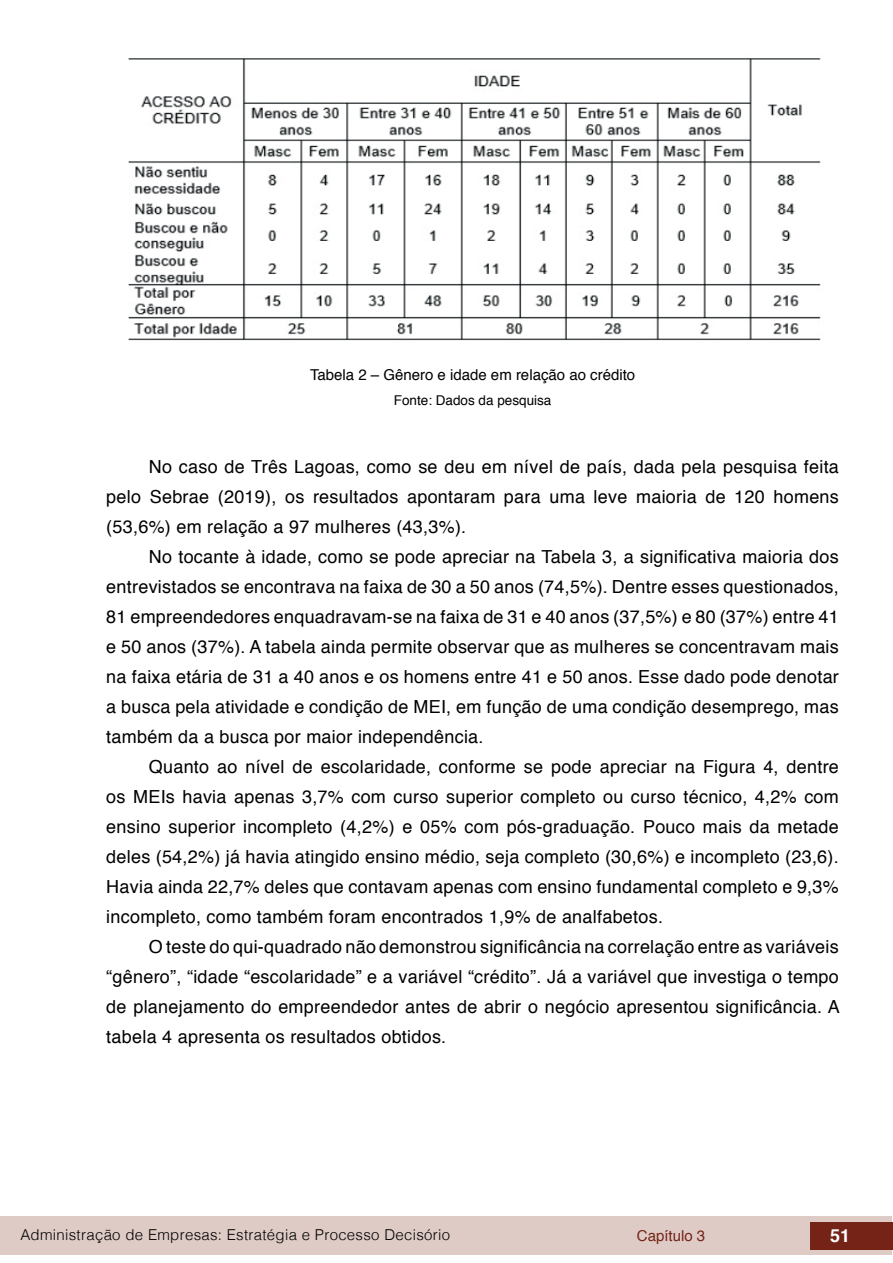
<style>
.page{position:relative;width:893px;height:1263px;background:#fff}
.page>*{position:absolute;margin:0;border:0;box-sizing:border-box;transform-origin:0 0}
.t1{font:18px/30px "Helvetica";letter-spacing:.015em;color:#000;text-align:justify}
.t2{font:700 18px "Helvetica";color:#fff}
.t3{font:300 15px "Helvetica";letter-spacing:.02em;color:#000}
.t4{font:15px "Helvetica";color:#000}
.t5{font:15px "Helvetica";color:#752317}
.t6{font:13.5px "Helvetica";color:#000}
</style>
<div class="page">
<div style="left:1px;top:1216px;width:891px;height:38px;background:#decbc6"></div>
<div style="left:810px;top:1222px;width:83px;height:27px;background:#752317"></div>
<img style="left:128px;top:58px;width:693px;height:283px">
<p class="t4" style="left:310px;top:363px;width:327px">Tabela 2 – Gênero e idade em relação ao crédito</p>
<p class="t6" style="left:394px;top:389px;width:159px">Fonte: Dados da pesquisa</p>
<p class="t1" style="left:106px;top:452px;width:734px;text-indent:43px">No caso de Três Lagoas, como se deu em nível de país, dada pela pesquisa feita pelo Sebrae (2019), os resultados apontaram para uma leve maioria de 120 homens (53,6%) em relação a 97 mulheres (43,3%).</p>
<p class="t1" style="left:106px;top:542px;width:734px;text-indent:43px">No tocante à idade, como se pode apreciar na Tabela 3, a significativa maioria dos entrevistados se encontrava na faixa de 30 a 50 anos (74,5%). Dentre esses questionados, 81 empreendedores enquadravam-se na faixa de 31 e 40 anos (37,5%) e 80 (37%) entre 41 e 50 anos (37%). A tabela ainda permite observar que as mulheres se concentravam mais na faixa etária de 31 a 40 anos e os homens entre 41 e 50 anos. Esse dado pode denotar a busca pela atividade e condição de MEI, em função de uma condição desemprego, mas também da a busca por maior independência.</p>
<p class="t1" style="left:106px;top:752px;width:734px;text-indent:43px">Quanto ao nível de escolaridade, conforme se pode apreciar na Figura 4, dentre os MEIs havia apenas 3,7% com curso superior completo ou curso técnico, 4,2% com ensino superior incompleto (4,2%) e 05% com pós-graduação. Pouco mais da metade deles (54,2%) já havia atingido ensino médio, seja completo (30,6%) e incompleto (23,6).<br>Havia ainda 22,7% deles que contavam apenas com ensino fundamental completo e 9,3% incompleto, como também foram encontrados 1,9% de analfabetos.</p>
<p class="t1" style="left:106px;top:932px;width:735px;text-indent:43px">O teste do qui-quadrado não demonstrou significância na correlação entre as variáveis “gênero”, “idade “escolaridade” e a variável “crédito”. Já a variável que investiga o tempo de planejamento do empreendedor antes de abrir o negócio apresentou significância. A tabela 4 apresenta os resultados obtidos.</p>
<p class="t3" style="left:20px;top:1222px;width:431px">Administração de Empresas: Estratégia e Processo Decisório</p>
<p class="t5" style="left:637px;top:1224px;width:70px">Capítulo 3</p>
<p class="t2" style="left:830px;top:1221px;width:22px">51</p>
</div>
